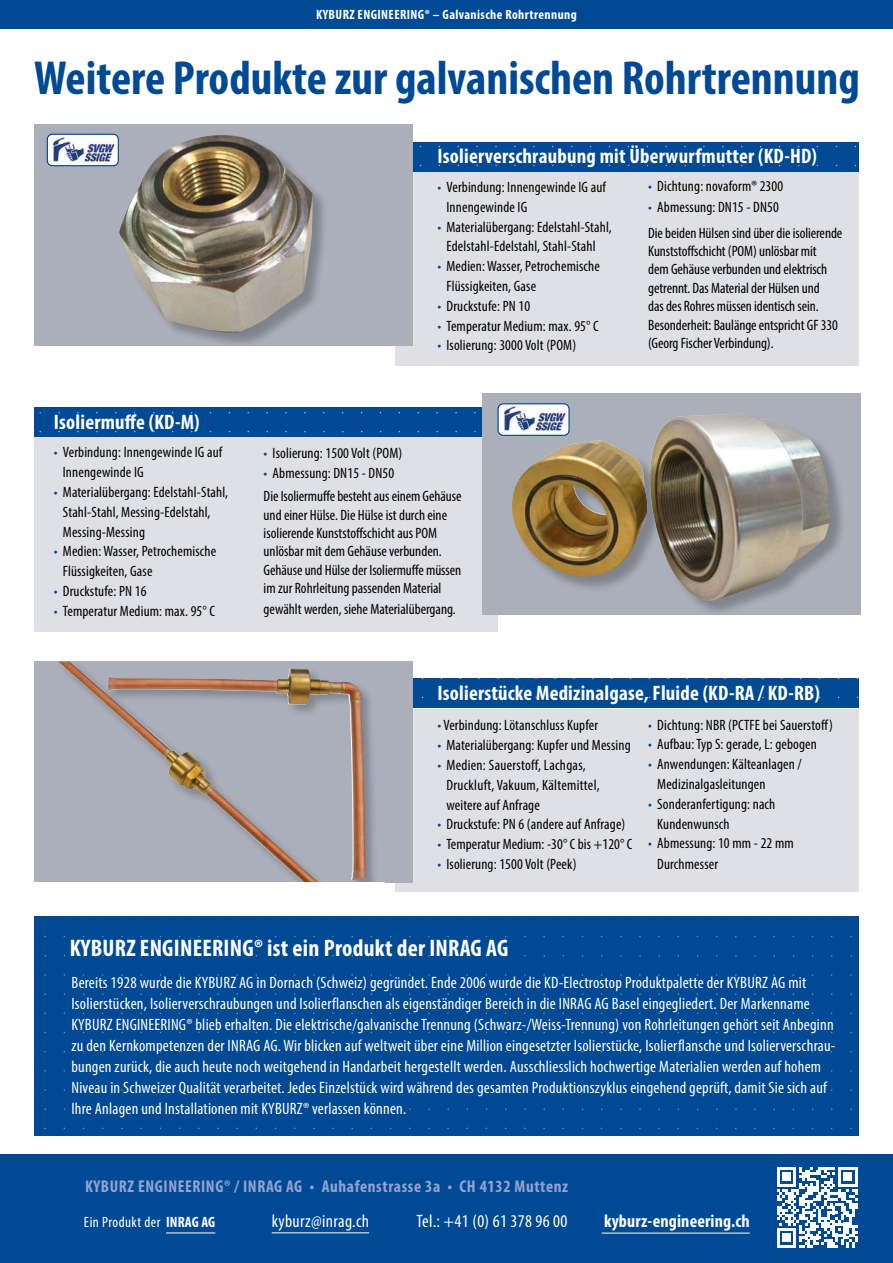
<style>
.page{position:relative;width:893px;height:1263px;background:#fff}
.page>*{position:absolute;margin:0;border:0;box-sizing:border-box;transform-origin:0 0}
.t1{font:700 condensed 48px "Myriad Pro";color:#004994}
.t2{font:700 condensed 24px "Myriad Pro";letter-spacing:.01em;color:#fff}
.t3{font:700 condensed 21px "Myriad Pro";letter-spacing:.01em;color:#fff}
.t4{font:condensed 18px "Myriad Pro";letter-spacing:.02em;color:#fff}
.t5{font:700 condensed 18px "Myriad Pro";letter-spacing:.01em;color:#fff}
.t6{font:700 condensed 17.1px "Myriad Pro";letter-spacing:.035em;color:#95a2cf}
.t7{font:condensed 16.5px/21px "Myriad Pro";letter-spacing:.015em;color:#fff}
.t8{font:condensed 15px/19.8px "Myriad Pro";letter-spacing:.01em;color:#000}
.t9{font:condensed 15px "Myriad Pro";letter-spacing:.03em;color:#fff}
.t10{font:700 condensed 13.5px "Myriad Pro";letter-spacing:.03em;color:#fff}
.s1{color:#004994}
.s2{font-weight:700}
</style>
<div class="page">
<div style="left:34px;top:916px;width:825px;height:219px;background:#004994"></div>
<div style="left:34px;top:436px;width:463px;height:195px;background:#dfe0e5"></div>
<div style="left:34px;top:407px;width:825px;height:30px;background:#004994"></div>
<div style="left:0;top:0;width:893px;height:28px;background:#004994"></div>
<div style="left:0;top:1154px;width:893px;height:109px;background:#004994"></div>
<svg style="left:777px;top:1167px;width:75px;height:81px"></svg>
<hr style="left:852px;top:1203px;width:3px;height:14px;background:#fff">
<svg style="left:852px;top:1167px;width:5px;height:42px"></svg>
<svg style="left:852px;top:1225px;width:5px;height:23px"></svg>
<hr style="left:272px;top:1232px;width:97px;height:1px;background:#fff">
<hr style="left:166px;top:1233px;width:49px;height:1px;background:#fff">
<hr style="left:602px;top:1233px;width:148px;height:1px;background:#fff">
<div style="left:483px;top:393px;width:378px;height:221px;background:#aaafba"></div>
<div style="left:513px;top:414px;width:333px;height:203px;background:#000;opacity:.25"></div>
<img style="left:512px;top:413px;width:319px;height:192px">
<div style="left:395px;top:170px;width:464px;height:196px;background:#dfe0e5"></div>
<div style="left:395px;top:709px;width:464px;height:183px;background:#dfe0e5"></div>
<div style="left:34px;top:142px;width:825px;height:30px;background:#004994"></div>
<div style="left:34px;top:678px;width:825px;height:30px;background:#004994"></div>
<div style="left:34px;top:124px;width:378px;height:221px;background:#aaafba"></div>
<div style="left:121px;top:135px;width:207px;height:214px;background:#000;opacity:.25"></div>
<img style="left:119px;top:135px;width:194px;height:198px">
<div style="left:34px;top:661px;width:378px;height:221px;background:#aaafba"></div>
<div style="left:56px;top:659px;width:324px;height:238px;background:#000;opacity:.25"></div>
<img style="left:57px;top:662px;width:263px;height:221px">
<div style="left:34px;top:883px;width:350px;height:23px;background:#fff"></div>
<img style="left:47px;top:136px;width:70px;height:28px">
<div style="left:47px;top:134px;width:72px;height:32px;border:1px solid #004286;border-radius:5px"></div>
<img style="left:499px;top:405px;width:68px;height:29px">
<div style="left:497px;top:403px;width:73px;height:33px;border:1px solid #004286;border-radius:5px"></div>
<p class="t10" style="left:316px;top:6px;width:262px">KYBURZ ENGINEERING® – Galvanische Rohrtrennung</p>
<h1 class="t1" style="left:34px;top:48px;width:827px">Weitere Produkte zur galvanischen Rohrtrennung</h1>
<h3 class="t3" style="left:437px;top:143px;width:381px">Isolierverschraubung mit Überwurfmutter (KD-HD)</h3>
<h3 class="t3" style="left:54px;top:409px;width:147px">Isoliermuffe (KD-M)</h3>
<p class="t8" style="left:63px;top:442px;width:161px;text-indent:-9px"><span class="s1">•</span> Verbindung: Innengewinde IG auf<br>Innengewinde IG</p>
<p class="t8" style="left:63px;top:482px;width:167px;text-indent:-9px"><span class="s1">•</span> Materialübergang: Edelstahl-Stahl,<br>Stahl-Stahl, Messing-Edelstahl,<br>Messing-Messing</p>
<p class="t8" style="left:63px;top:541px;width:155px;text-indent:-9px"><span class="s1">•</span> Medien: Wasser, Petrochemische<br>Flüssigkeiten, Gase</p>
<p class="t8" style="left:54px;top:581px;width:94px"><span class="s1">•</span> Druckstufe: PN 16</p>
<p class="t8" style="left:54px;top:601px;width:163px"><span class="s1">•</span> Temperatur Medium: max. 95° C</p>
<p class="t8" style="left:446px;top:177px;width:161px;text-indent:-9px"><span class="s1">•</span> Verbindung: Innengewinde IG auf<br>Innengewinde IG</p>
<p class="t8" style="left:437px;top:217px;width:176px;text-align:center"><span class="s1">•</span> Materialübergang: Edelstahl-Stahl,<br>Edelstahl-Edelstahl, Stahl-Stahl</p>
<p class="t8" style="left:446px;top:256px;width:155px;text-indent:-9px"><span class="s1">•</span> Medien: Wasser, Petrochemische<br>Flüssigkeiten, Gase</p>
<p class="t8" style="left:437px;top:296px;width:94px"><span class="s1">•</span> Druckstufe: PN 10</p>
<p class="t8" style="left:437px;top:316px;width:163px"><span class="s1">•</span> Temperatur Medium: max. 95° C</p>
<p class="t8" style="left:437px;top:335px;width:140px"><span class="s1">•</span> Isolierung: 3000 Volt (POM)</p>
<p class="t8" style="left:648px;top:176px;width:137px"><span class="s1">•</span> Dichtung: novaform® 2300</p>
<p class="t8" style="left:648px;top:193px;width:196px;line-height:26px"><span class="s1">•</span> Abmessung: DN15 - DN50<br>Die beiden Hülsen sind über die isolierende</p>
<p class="t8" style="left:648px;top:242px;width:191px;line-height:18.5px">Kunststoffschicht (POM) unlösbar mit dem Gehäuse verbunden und elektrisch getrennt. Das Material der Hülsen und das des Rohres müssen identisch sein.<br>Besonderheit: Baulänge entspricht GF 330 (Georg Fischer Verbindung).</p>
<p class="t8" style="left:264px;top:443px;width:140px"><span class="s1">•</span> Isolierung: 1500 Volt (POM)</p>
<p class="t8" style="left:264px;top:462px;width:199px;line-height:23px"><span class="s1">•</span> Abmessung: DN15 - DN50<br>Die Isoliermuffe besteht aus einem Gehäuse</p>
<p class="t8" style="left:264px;top:505px;width:199px;line-height:18.5px">und einer Hülse. Die Hülse ist durch eine isolierende Kunststoffschicht aus POM unlösbar mit dem Gehäuse verbunden.<br>Gehäuse und Hülse der Isoliermuffe müssen im zur Rohrleitung passenden Material</p>
<p class="t8" style="left:264px;top:599px;width:194px">gewählt werden, siehe Materialübergang.</p>
<h3 class="t3" style="left:437px;top:680px;width:384px">Isolierstücke Medizinalgase, Fluide (KD-RA / KD-RB)</h3>
<p class="t8" style="left:437px;top:715px;width:162px"><span class="s1">•</span> Verbindung: Lötanschluss Kupfer</p>
<p class="t8" style="left:437px;top:735px;width:195px"><span class="s1">•</span> Materialübergang: Kupfer und Messing</p>
<p class="t8" style="left:446px;top:755px;width:155px;text-indent:-9px"><span class="s1">•</span> Medien: Sauerstoff, Lachgas,<br>Druckluft, Vakuum, Kältemittel, weitere auf Anfrage</p>
<p class="t8" style="left:437px;top:814px;width:189px"><span class="s1">•</span> Druckstufe: PN 6 (andere auf Anfrage)</p>
<p class="t8" style="left:437px;top:834px;width:196px"><span class="s1">•</span> Temperatur Medium: -30° C bis +120° C</p>
<p class="t8" style="left:437px;top:854px;width:140px"><span class="s1">•</span> Isolierung: 1500 Volt (Peek)</p>
<p class="t8" style="left:648px;top:714px;width:186px"><span class="s1">•</span> Dichtung: NBR (PCTFE bei Sauerstoff)</p>
<p class="t8" style="left:648px;top:734px;width:170px"><span class="s1">•</span> Aufbau: Typ S: gerade, L: gebogen</p>
<p class="t8" style="left:657px;top:754px;width:146px;text-indent:-9px"><span class="s1">•</span> Anwendungen: Kälteanlagen /<br>Medizinalgasleitungen</p>
<p class="t8" style="left:657px;top:794px;width:120px;text-indent:-9px"><span class="s1">•</span> Sonderanfertigung: nach<br>Kundenwunsch</p>
<p class="t8" style="left:657px;top:833px;width:138px;line-height:20.2px;text-indent:-9px"><span class="s1">•</span> Abmessung: 10 mm - 22 mm<br>Durchmesser</p>
<h2 class="t2" style="left:70px;top:933px;width:440px">KYBURZ ENGINEERING® ist ein Produkt der INRAG AG</h2>
<p class="t7" style="left:71px;top:972px;width:765px">Bereits 1928 wurde die KYBURZ AG in Dornach (Schweiz) gegründet. Ende 2006 wurde die KD-Electrostop Produktpalette der KYBURZ AG mit Isolierstücken, Isolierverschraubungen und Isolierflanschen als eigenständiger Bereich in die INRAG AG Basel eingegliedert. Der Markenname KYBURZ ENGINEERING® blieb erhalten. Die elektrische/galvanische Trennung (Schwarz-/Weiss-Trennung) von Rohrleitungen gehört seit Anbeginn zu den Kernkompetenzen der INRAG AG. Wir blicken auf weltweit über eine Million eingesetzter Isolierstücke, Isolierflansche und Isolierverschrau&shy;bungen zurück, die auch heute noch weitgehend in Handarbeit hergestellt werden. Ausschliesslich hochwertige Materialien werden auf hohem Niveau in Schweizer Qualität verarbeitet. Jedes Einzelstück wird während des gesamten Produktionszyklus eingehend geprüft, damit Sie sich auf Ihre Anlagen und Installationen mit KYBURZ® verlassen können.</p>
<p class="t6" style="left:85px;top:1175px;width:485px">KYBURZ ENGINEERING® / INRAG AG • Auhafenstrasse 3a • CH 4132 Muttenz</p>
<p class="t9" style="left:84px;top:1212px;width:133px">Ein Produkt der <span class="s2">INRAG AG</span></p>
<p class="t4" style="left:272px;top:1210px;width:99px">kyburz@inrag.ch</p>
<p class="t4" style="left:417px;top:1210px;width:152px">Tel.: +41 (0) 61 378 96 00</p>
<p class="t5" style="left:604px;top:1210px;width:147px">kyburz-engineering.ch</p>
</div>
